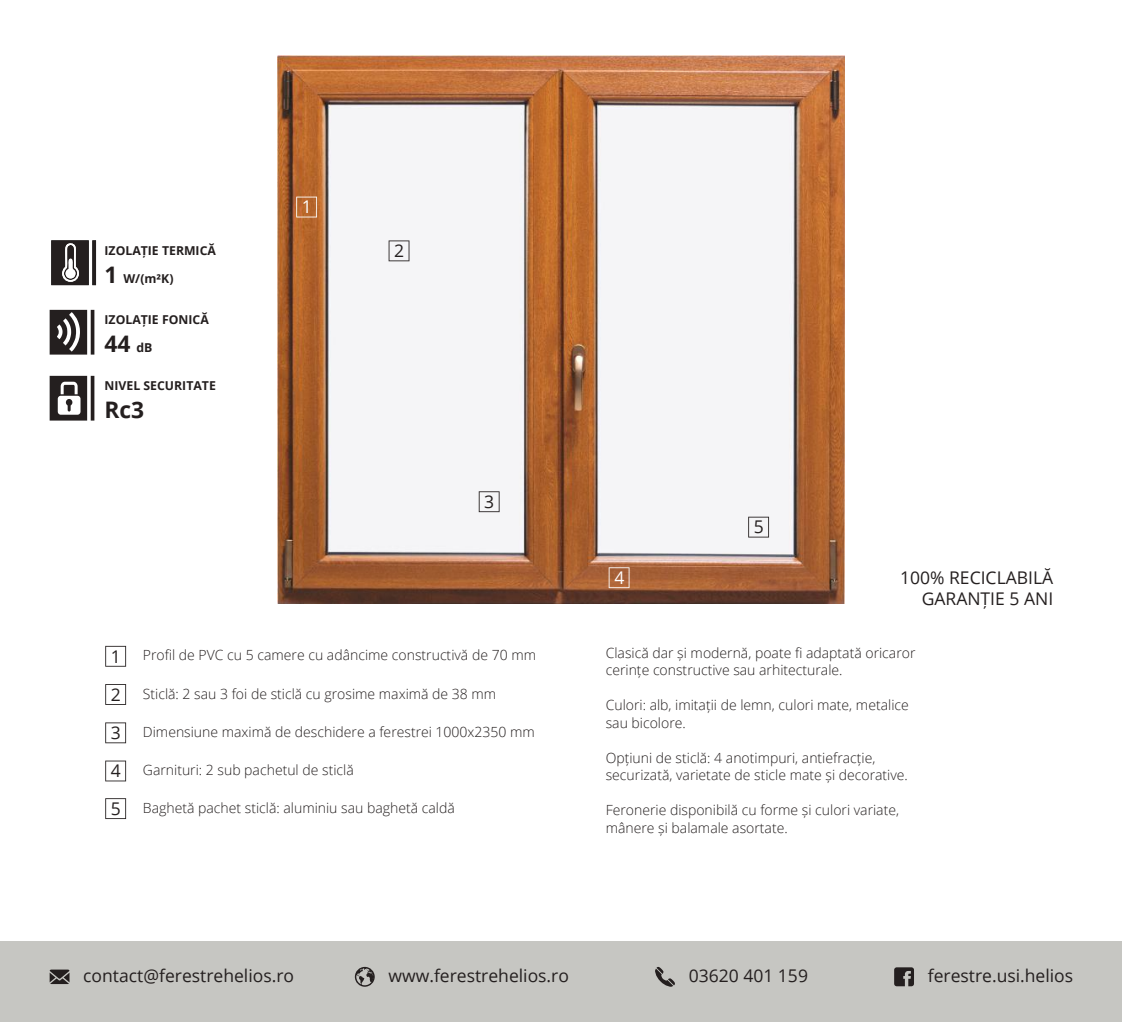
<style>
.page{position:relative;width:1122px;height:1022px;background:#fff}
.page>*{position:absolute;margin:0;border:0;box-sizing:border-box;transform-origin:0 0}
.t1{font:700 22.75px "Open Sans";color:#241f1f}
.t2{font:17.5px/21px "Open Sans";color:#241f1f;text-align:right}
.t3{font:17.5px "Open Sans";color:#fff}
.t4{font:300 14px/17.5px "Open Sans";color:#241f1f}
.t5{font:700 12.25px "Open Sans";color:#241f1f}
.s1{font-size:22.75px}
.s2{font-size:12.25px}
</style>
<div class="page">
<svg style="left:50px;top:310px;width:44px;height:45px"></svg>
<svg style="left:51px;top:240px;width:45px;height:45px"></svg>
<svg style="left:50px;top:376px;width:44px;height:45px"></svg>
<div style="left:0;top:941px;width:1121px;height:81px;background:#c6c6c2"></div>
<svg style="left:655px;top:967px;width:20px;height:20px"></svg>
<svg style="left:50px;top:969px;width:19px;height:15px"></svg>
<svg style="left:894px;top:967px;width:19px;height:19px"></svg>
<svg style="left:355px;top:967px;width:19px;height:20px"></svg>
<img style="left:278px;top:56px;width:566px;height:548px">
<svg style="left:296px;top:197px;width:21px;height:20px"></svg>
<svg style="left:608px;top:567px;width:21px;height:21px"></svg>
<svg style="left:388px;top:240px;width:21px;height:21px"></svg>
<svg style="left:748px;top:517px;width:20px;height:20px"></svg>
<svg style="left:478px;top:491px;width:21px;height:21px"></svg>
<svg style="left:105px;top:646px;width:21px;height:21px"></svg>
<svg style="left:105px;top:761px;width:21px;height:20px"></svg>
<svg style="left:105px;top:684px;width:21px;height:21px"></svg>
<svg style="left:105px;top:798px;width:21px;height:21px"></svg>
<svg style="left:105px;top:722px;width:21px;height:21px"></svg>
<p class="t5" style="left:104px;top:242px;width:113px">IZOLAȚIE TERMICĂ</p>
<p class="t5" style="left:104px;top:270px;width:70px"><span class="s1">1</span> W/(m²K)</p>
<p class="t5" style="left:104px;top:311px;width:106px">IZOLAȚIE FONICĂ</p>
<h1 class="t1" style="left:104px;top:328px;width:49px">44 <span class="s2">dB</span></h1>
<p class="t5" style="left:104px;top:377px;width:113px">NIVEL SECURITATE</p>
<h1 class="t1" style="left:104px;top:394px;width:41px">Rc3</h1>
<p class="t3" style="left:302px;top:195px;width:12px">1</p>
<p class="t2" style="left:394px;top:240px;width:12px">2</p>
<p class="t2" style="left:484px;top:491px;width:12px">3</p>
<p class="t2" style="left:111px;top:645px;width:12px">1</p>
<p class="t2" style="left:111px;top:683px;width:12px">2</p>
<p class="t2" style="left:111px;top:722px;width:12px">3</p>
<p class="t2" style="left:111px;top:760px;width:12px">4</p>
<p class="t2" style="left:111px;top:798px;width:12px">5</p>
<p class="t4" style="left:143px;top:646px;width:394px">Profil de PVC cu 5 camere cu adâncime constructivă de 70 mm</p>
<p class="t4" style="left:143px;top:684px;width:355px">Sticlă: 2 sau 3 foi de sticlă cu grosime maximă de 38 mm</p>
<p class="t4" style="left:143px;top:723px;width:393px">Dimensiune maximă de deschidere a ferestrei 1000x2350 mm</p>
<p class="t4" style="left:143px;top:761px;width:212px">Garnituri: 2 sub pachetul de sticlă</p>
<p class="t4" style="left:143px;top:798px;width:313px">Baghetă pachet sticlă: aluminiu sau baghetă caldă</p>
<p class="t3" style="left:614px;top:566px;width:12px">4</p>
<p class="t2" style="left:753px;top:516px;width:12px">5</p>
<p class="t2" style="left:899px;top:567px;width:155px">100% RECICLABILĂ<br>GARANȚIE 5 ANI</p>
<p class="t4" style="left:605px;top:644px;width:311px">Clasică dar și modernă, poate fi adaptată oricaror cerințe constructive sau arhitecturale.</p>
<p class="t4" style="left:605px;top:696px;width:304px">Culori: alb, imitații de lemn, culori mate, metalice sau bicolore.</p>
<p class="t4" style="left:605px;top:749px;width:303px">Opțiuni de sticlă: 4 anotimpuri, antiefracție, securizată, varietate de sticle mate și decorative.</p>
<p class="t4" style="left:605px;top:801px;width:295px">Feronerie disponibilă cu forme și culori variate, mânere și balamale asortate.</p>
<p class="t2" style="left:83px;top:965px;width:212px">contact@ferestrehelios.ro</p>
<p class="t2" style="left:388px;top:965px;width:182px">www.ferestrehelios.ro</p>
<p class="t2" style="left:688px;top:965px;width:121px">03620 401 159</p>
<p class="t2" style="left:927px;top:965px;width:147px">ferestre.usi.helios</p>
</div>
